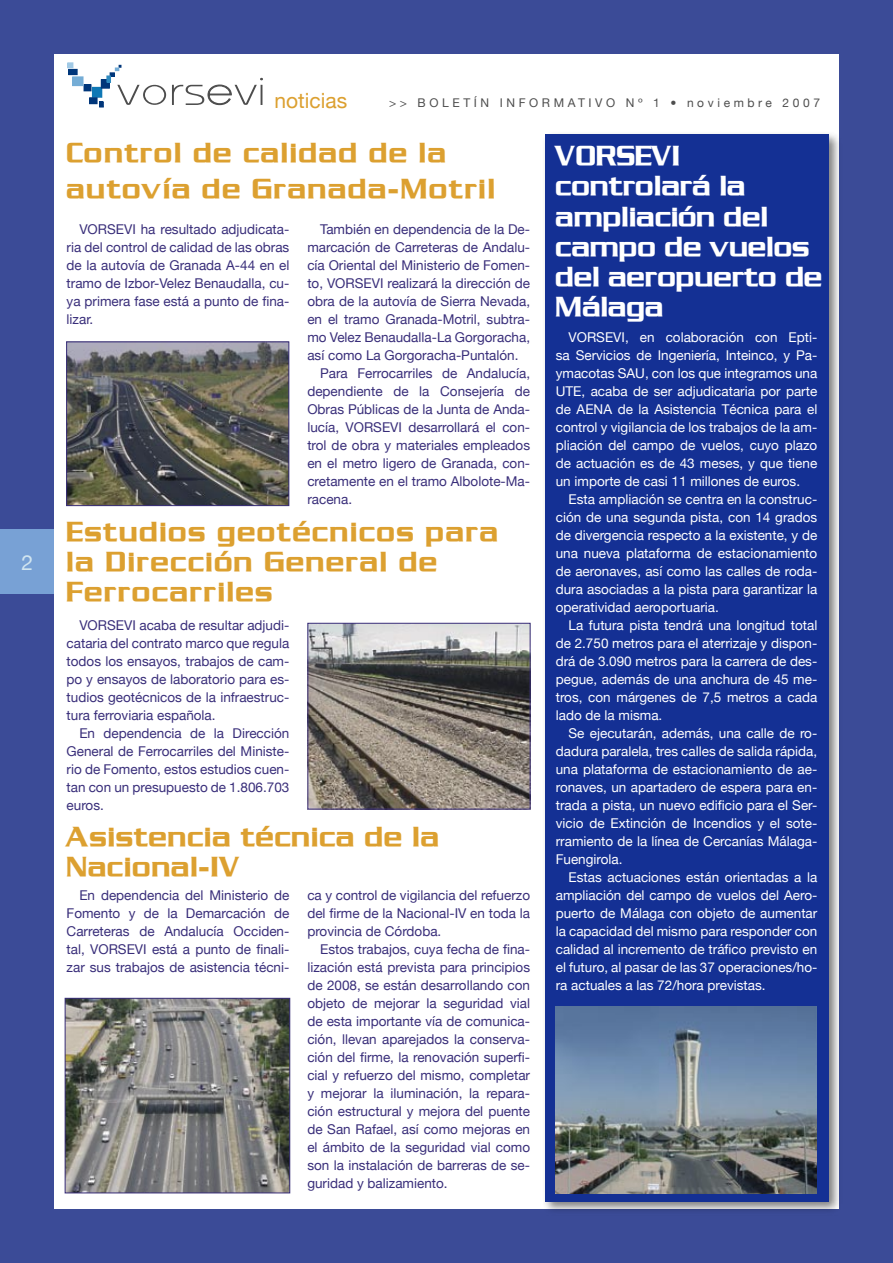
<style>
.page{position:relative;width:893px;height:1263px;background:#3b4b97}
.page>*{position:absolute;margin:0;border:0;box-sizing:border-box;transform-origin:0 0}
.titulo{font:700 30px/30px "Chaney";color:#dca030}
.titulo-2{font:700 30px/30px "Chaney";letter-spacing:-.05em;color:#fff}
.titulo-3{font:700 30px "Chaney";letter-spacing:-.025em;color:#dca030}
.t1{font:21px "Helvetica Neue";color:#dca030}
.t2{font:21px "Helvetica Neue";color:#d1e5f0}
.texto_normal{font:13.5px/18px "Helvetica Neue";color:#392e7a;text-align:justify}
.texto_normal-2{font:13.5px/18px "Helvetica Neue";color:#fff;text-align:justify}
.t3{font:12px "Helvetica Neue";letter-spacing:.3em;color:#4d4d4d}
</style>
<div class="page">
<div style="left:54px;top:54px;width:785px;height:1155px;background:#fff"></div>
<div style="left:92px;top:87px;width:10px;height:10px;background:#0f78b5"></div>
<div style="left:90px;top:98px;width:7px;height:6px;background:#00367a"></div>
<div style="left:84px;top:85px;width:7px;height:6px;background:#00367a"></div>
<div style="left:69px;top:69px;width:8px;height:6px;background:#00367a"></div>
<div style="left:73px;top:77px;width:10px;height:9px;background:#75add6"></div>
<svg style="left:68px;top:63px;width:5px;height:5px"></svg>
<svg style="left:99px;top:65px;width:67px;height:42px"></svg>
<svg style="left:172px;top:77px;width:91px;height:28px"></svg>
<div style="left:0;top:530px;width:54px;height:64px;background:#78a1d5"></div>
<div style="left:540px;top:129px;width:303px;height:1087px;background:#000;opacity:.5"></div>
<div style="left:546px;top:135px;width:283px;height:1067px;background:#143094"></div>
<img style="left:556px;top:1006px;width:260px;height:187px">
<img style="left:67px;top:1000px;width:221px;height:191px">
<div style="left:65px;top:998px;width:225px;height:195px;border:1px solid #392e7a"></div>
<img style="left:309px;top:625px;width:219px;height:182px">
<div style="left:307px;top:623px;width:223px;height:186px;border:1px solid #392e7a"></div>
<img style="left:68px;top:343px;width:219px;height:161px">
<div style="left:66px;top:341px;width:223px;height:165px;border:1px solid #392e7a"></div>
<p class="t2" style="left:22px;top:550px;width:13px">2</p>
<p class="t1" style="left:275px;top:88px;width:74px">noticias</p>
<p class="t3" style="left:389px;top:95px;width:433px">&gt;&gt; BOLETÍN INFORMATIVO Nº 1 • noviembre 2007</p>
<p class="titulo" style="left:67px;top:134px;width:432px;line-height:36px">Control de calidad de la autovía de Granada-Motril</p>
<p class="texto_normal" style="left:67px;top:220px;width:224px;text-indent:13px">VORSEVI ha resultado adjudicata&shy;ria del control de calidad de las obras de la autovía de Granada A-44 en el tramo de Izbor-Velez Benaudalla, cu&shy;ya primera fase está a punto de fina&shy;lizar.</p>
<p class="texto_normal" style="left:307px;top:220px;width:224px;text-indent:13px">También en dependencia de la De&shy;marcación de Carreteras de Andalu&shy;cía Oriental del Ministerio de Fomen&shy;to, VORSEVI realizará la dirección de obra de la autovía de Sierra Nevada, en el tramo Granada-Motril, subtra&shy;mo Velez Benaudalla-La Gorgoracha, así como La Gorgoracha-Puntalón.</p>
<p class="texto_normal" style="left:307px;top:364px;width:224px;text-indent:13px">Para Ferrocarriles de Andalucía, dependiente de la Consejería de Obras Públicas de la Junta de Anda&shy;lucía, VORSEVI desarrollará el con&shy;trol de obra y materiales empleados en el metro ligero de Granada, con&shy;cretamente en el tramo Albolote-Ma&shy;racena.</p>
<p class="titulo" style="left:67px;top:517px;width:435px">Estudios geotécnicos para la Dirección General de<br>Ferrocarriles</p>
<p class="texto_normal" style="left:67px;top:616px;width:224px;text-indent:13px">VORSEVI acaba de resultar adjudi&shy;cataria del contrato marco que regula todos los ensayos, trabajos de cam&shy;po y ensayos de laboratorio para es&shy;tudios geotécnicos de la infraestruc&shy;tura ferroviaria española.</p>
<p class="texto_normal" style="left:67px;top:724px;width:224px;text-indent:13px">En dependencia de la Dirección General de Ferrocarriles del Ministe&shy;rio de Fomento, estos estudios cuen&shy;tan con un presupuesto de 1.806.703 euros.</p>
<p class="titulo-3" style="left:67px;top:819px;width:376px">Asistencia técnica de la</p>
<p class="titulo-3" style="left:67px;top:849px;width:176px">Nacional-IV</p>
<p class="texto_normal" style="left:67px;top:886px;width:224px;text-indent:13px">En dependencia del Ministerio de Fomento y de la Demarcación de Carreteras de Andalucía Occiden&shy;tal, VORSEVI está a punto de finali&shy;zar sus trabajos de asistencia técni-</p>
<p class="texto_normal" style="left:307px;top:886px;width:224px">ca y control de vigilancia del refuerzo del firme de la Nacional-IV en toda la provincia de Córdoba.</p>
<p class="texto_normal" style="left:307px;top:940px;width:224px;text-indent:13px">Estos trabajos, cuya fecha de fina&shy;lización está prevista para principios de 2008, se están desarrollando con objeto de mejorar la seguridad vial de esta importante vía de comunica&shy;ción, llevan aparejados la conserva&shy;ción del firme, la renovación superfi&shy;cial y refuerzo del mismo, completar y mejorar la iluminación, la repara&shy;ción estructural y mejora del puente de San Rafael, así como mejoras en el ámbito de la seguridad vial como son la instalación de barreras de se&shy;guridad y balizamiento.</p>
<p class="titulo-2" style="left:556px;top:141px;width:270px">VORSEVI controlará la ampliación del campo de vuelos del aeropuerto de<br>Málaga</p>
<p class="texto_normal-2" style="left:556px;top:328px;width:263px;text-indent:13px">VORSEVI, en colaboración con Epti&shy;sa Servicios de Ingeniería, Inteinco, y Pa&shy;ymacotas SAU, con los que integramos una UTE, acaba de ser adjudicataria por parte de AENA de la Asistencia Técnica para el control y vigilancia de los trabajos de la am&shy;pliación del campo de vuelos, cuyo plazo de actuación es de 43 meses, y que tiene un importe de casi 11 millones de euros.</p>
<p class="texto_normal-2" style="left:556px;top:490px;width:263px;text-indent:13px">Esta ampliación se centra en la construc&shy;ción de una segunda pista, con 14 grados de divergencia respecto a la existente, y de una nueva plataforma de estacionamiento de aeronaves, así como las calles de roda&shy;dura asociadas a la pista para garantizar la operatividad aeroportuaria.</p>
<p class="texto_normal-2" style="left:556px;top:616px;width:263px;text-indent:13px">La futura pista tendrá una longitud total de 2.750 metros para el aterrizaje y dispon&shy;drá de 3.090 metros para la carrera de des&shy;pegue, además de una anchura de 45 me&shy;tros, con márgenes de 7,5 metros a cada lado de la misma.</p>
<p class="texto_normal-2" style="left:556px;top:724px;width:263px;text-indent:13px">Se ejecutarán, además, una calle de ro&shy;dadura paralela, tres calles de salida rápida, una plataforma de estacionamiento de ae&shy;ronaves, un apartadero de espera para en&shy;trada a pista, un nuevo edificio para el Ser&shy;vicio de Extinción de Incendios y el sote&shy;rramiento de la línea de Cercanías Málaga-Fuengirola.</p>
<p class="texto_normal-2" style="left:556px;top:868px;width:263px;text-indent:13px">Estas actuaciones están orientadas a la ampliación del campo de vuelos del Aero&shy;puerto de Málaga con objeto de aumentar la capacidad del mismo para responder con calidad al incremento de tráfico previsto en el futuro, al pasar de las 37 operaciones/ho&shy;ra actuales a las 72/hora previstas.</p>
</div>
